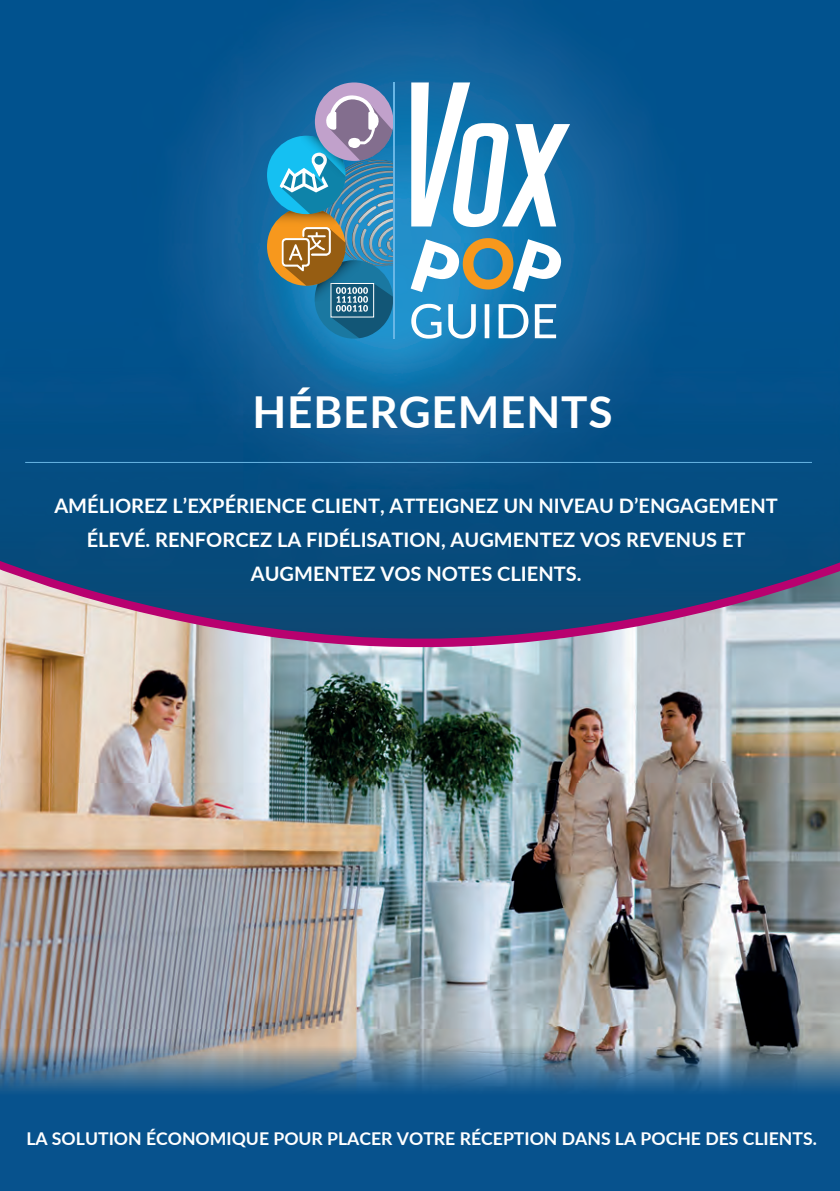
<style>
.page{position:relative;width:840px;height:1191px;background:#fff}
.page>*{position:absolute;margin:0;border:0;box-sizing:border-box;transform-origin:0 0}
.t1{font:700 44px "Lato";letter-spacing:.02em;color:#fff}
.t2{font:700 20px/34px "Lato";color:#fff;text-align:center}
.t3{font:700 17.6px "Lato";color:#fff}
.s1{font-style:inherit}
</style>
<div class="page">
<img style="left:0;top:648px;width:839px;height:374px">
<img style="left:0;top:0;width:839px;height:639px">
<svg style="left:0;top:1022px;width:839px;height:169px;background:#326892"></svg>
<hr style="left:25px;top:462px;width:786px;height:1px;background:#69b6e5">
<div style="left:267px;top:207px;width:78px;height:79px;background:#f7981d;border-radius:50%"></div>
<div style="left:267px;top:136px;width:78px;height:78px;background:#15c0f2;border-radius:50%"></div>
<div style="left:315px;top:82px;width:78px;height:79px;background:#c1a1cb;border-radius:50%"></div>
<svg style="left:275px;top:95px;width:118px;height:243px"></svg>
<svg style="left:411px;top:82px;width:158px;height:146px"></svg>
<svg style="left:411px;top:304px;width:144px;height:35px"></svg>
<hr style="left:393px;top:82px;width:2px;height:257px;background:#69b6e5">
<svg style="left:410px;top:238px;width:151px;height:54px"></svg>
<p class="t1" style="left:252px;top:379px;width:361px">HÉBERGEMENTS</p>
<p class="t2" style="left:54px;top:488px;width:724px">AMÉLIOREZ L’EXPÉRIENCE CLIENT, ATTEIGNEZ UN NIVEAU D’ENGAGEMENT<br>ÉLEVÉ. RENFORCEZ LA FID<span class="s1">É</span>LISATION, AUGMENTEZ VOS REVENUS ET<br>AUGMENTEZ VOS NOTES CLIENTS.</p>
<p class="t3" style="left:26px;top:1125px;width:791px">LA SOLUTION <span class="s1">É</span>CONOMIQUE POUR PLACER VOTRE R<span class="s1">É</span>CEPTION DANS LA POCHE DES CLIENTS.</p>
</div>
